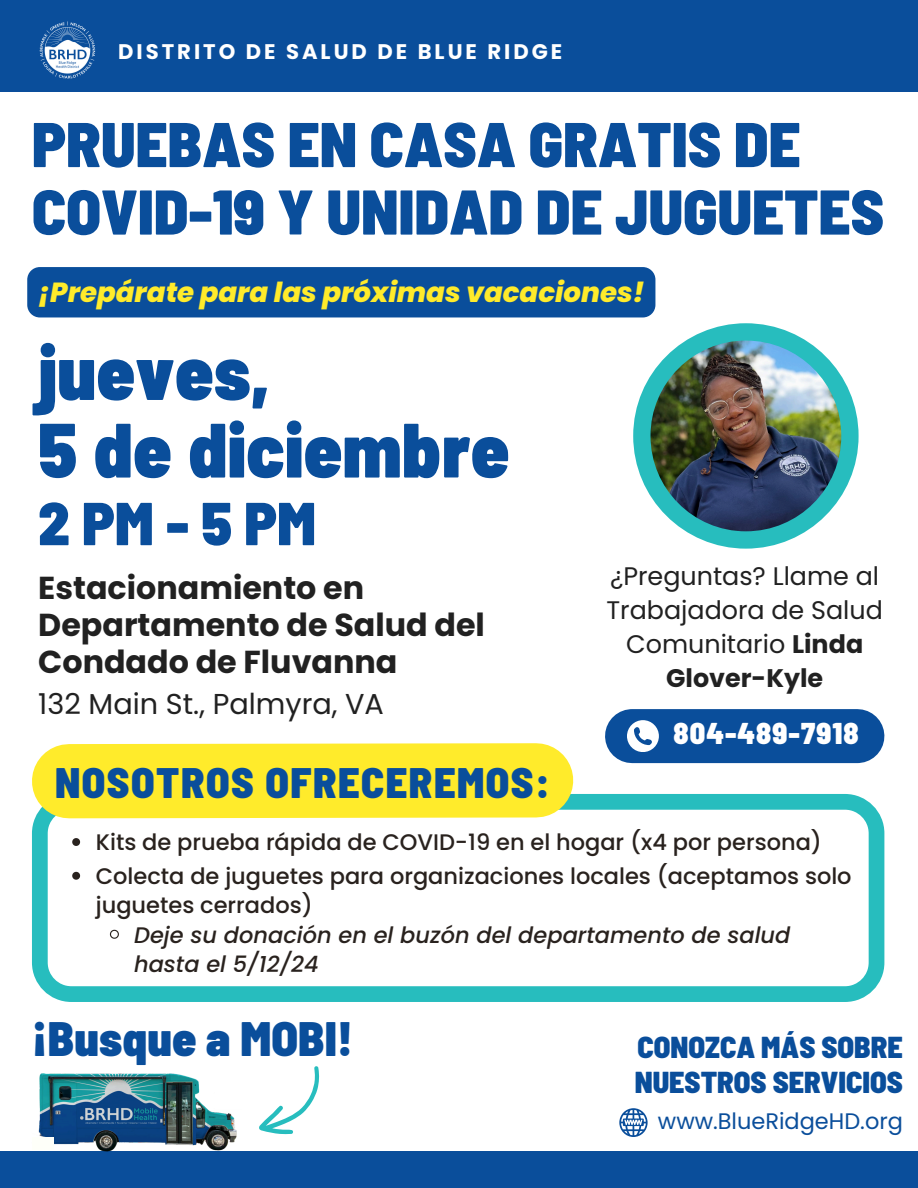
<style>
.page{position:relative;width:918px;height:1188px;background:#fff}
.page>*{position:absolute;margin:0;border:0;box-sizing:border-box;transform-origin:0 0}
.t1{font:900 semi-condensed 76.8px/77.6px "Barlow";color:#0a4e9b}
.t2{font:900 semi-condensed 63px/67.5px "Barlow";color:#0a4e9b}
.t3{font:900 semi-condensed 60.45px "Barlow";letter-spacing:.105em;color:#0a4e9b}
.t4{font:900 semi-condensed 48.3px "Barlow";color:#0a4e9b}
.t5{font:900 semi-condensed 42.6px "Barlow";letter-spacing:.035em;color:#0a4e9b}
.t6{font:700 31.8px/37.2px "Poppins";color:#212121}
.t7{font:900 semi-condensed 30.15px/34.8px "Barlow";color:#0a4e9b}
.t8{font:900 semi-condensed 30px "Barlow";letter-spacing:.035em;color:#fff}
.t9{font:28.8px "Poppins";color:#212121}
.t10{font:italic 800 27.6px "Poppins";color:#ffeb2b}
.t11{font:25.35px/33.8px "Poppins";color:#212121;text-align:center}
.t12{font:500 22.5px/29.2px "Poppins";color:#29221e}
.t13{font:italic 500 22.5px/29.2px "Poppins";color:#29221e}
.t14{font:22.5px "Poppins";color:#0a4e9b}
.t15{font:700 21.15px "Poppins";letter-spacing:.14em;color:#fff}
.s1{font-weight:700}
</style>
<div class="page">
<div style="left:0;top:1152px;width:918px;height:36px;background:#0a4e9b"></div>
<svg style="left:619px;top:1108px;width:28px;height:29px"></svg>
<div style="left:0;top:0;width:918px;height:92px;background:#0a4e9b"></div>
<img style="left:39px;top:21px;width:57px;height:58px">
<svg style="left:32px;top:794px;width:852px;height:208px"></svg>
<svg style="left:32px;top:719px;width:579px;height:137px"></svg>
<svg style="left:72px;top:838px;width:8px;height:8px"></svg>
<svg style="left:72px;top:872px;width:8px;height:8px"></svg>
<svg style="left:109px;top:929px;width:11px;height:11px"></svg>
<div style="left:27px;top:267px;width:628px;height:50px;background:#0a4e9b;border-radius:13px"></div>
<img style="left:32px;top:1073px;width:210px;height:79px">
<div style="left:32px;top:1137px;width:21px;height:13px;background:#fefff9"></div>
<svg style="left:259px;top:1066px;width:61px;height:68px"></svg>
<div style="left:632px;top:709px;width:225px;height:54px;background:#0a4e9b"></div>
<svg style="left:627px;top:720px;width:31px;height:32px"></svg>
<div style="left:633px;top:323px;width:226px;height:226px;background:#27bdbe;border-radius:50%"></div>
<img style="left:651px;top:341px;width:190px;height:190px;border-radius:50%">
<p class="t15" style="left:118px;top:37px;width:446px">DISTRITO DE SALUD DE BLUE RIDGE</p>
<p class="t2" style="left:32px;top:108px;width:854px">PRUEBAS EN CASA GRATIS DE<br>COVID-19 Y UNIDAD DE JUGUETES</p>
<h6 class="t10" style="left:38px;top:273px;width:608px">¡Prepárate para las próximas vacaciones!</h6>
<h5 class="t1" style="left:38px;top:330px;width:473px">jueves,<br>5 de diciembre</h5>
<p class="t3" style="left:38px;top:485px;width:279px">2PM-5PM</p>
<p class="t6" style="left:38px;top:569px;width:448px">Estacionamiento en<br>Departamento de Salud del<br>Condado de Fluvanna</p>
<p class="t9" style="left:38px;top:684px;width:347px">132 Main St., Palmyra, VA</p>
<p class="t5" style="left:55px;top:755px;width:496px">NOSOTROS OFRECEREMOS:</p>
<p class="t11" style="left:607px;top:559px;width:278px">¿Preguntas? Llame al<br>Trabajadora de Salud<br>Comunitario <span class="s1">Linda<br>Glover-Kyle</span></p>
<p class="t8" style="left:674px;top:714px;width:186px">804-489-7918</p>
<p class="t12" style="left:96px;top:828px;width:728px">Kits de prueba rápida de COVID-19 en el hogar (x4 por persona)</p>
<h1 class="t12" style="left:96px;top:862px;width:757px">Colecta de juguetes para organizaciones locales (aceptamos solo juguetes cerrados)</h1>
<p class="t13" style="left:134px;top:920px;width:658px">Deje su donación en el buzón del departamento de salud hasta el 5/12/24</p>
<p class="t4" style="left:32px;top:1007px;width:322px">¡Busque a MOBI!</p>
<p class="t7" style="left:635px;top:1028px;width:270px">CONOZCA MÁS SOBRE<br>NUESTROS SERVICIOS</p>
<p class="t14" style="left:658px;top:1106px;width:246px">www.BlueRidgeHD.org</p>
</div>
